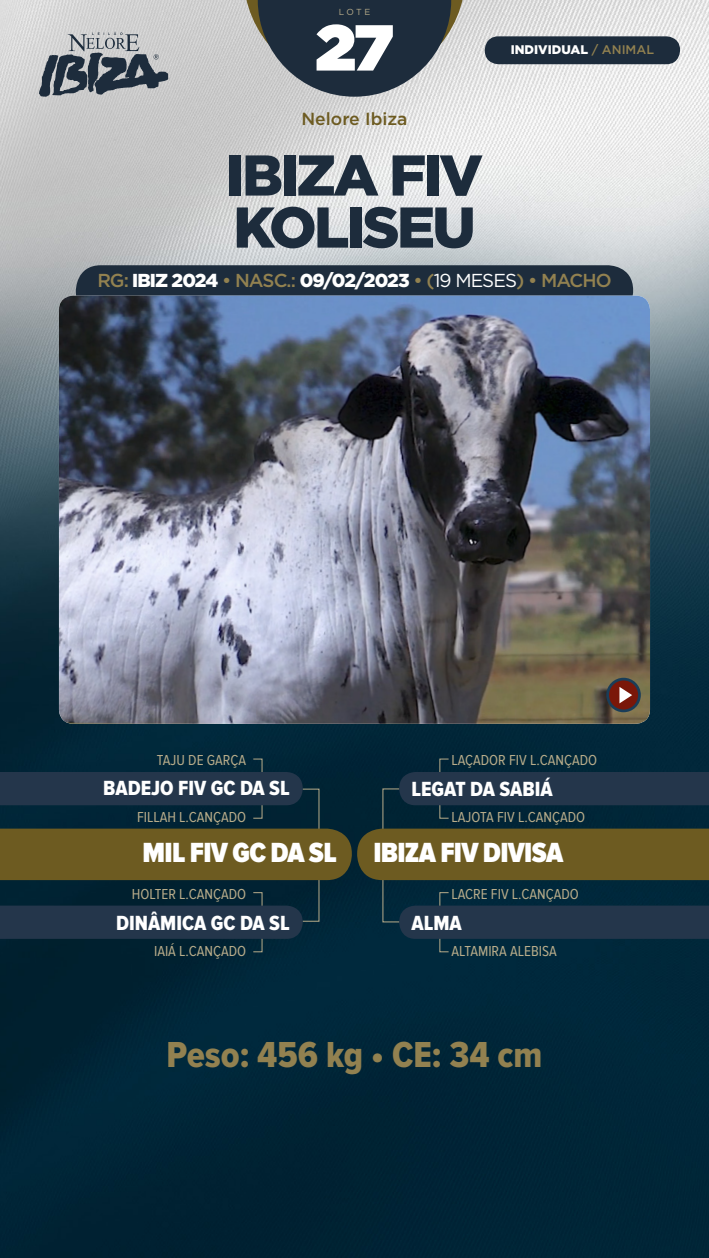
<style>
.page{position:relative;width:709px;height:1258px;background:#fff}
.page>*{position:absolute;margin:0;border:0;box-sizing:border-box;transform-origin:0 0}
.t1{font:900 64.88px "Gotham";color:#fff}
.t2{font:900 57.38px/52px "Gotham";color:#1d2c3c}
.t3{font:37.5px "Proxima Nova Cond Extrabld";color:#928150}
.t4{font:900 28.75px "Proxima Nova Cond";letter-spacing:-.025em;color:#fff}
.t5{font:21.25px "Proxima Nova Cond Extrabld";color:#fff}
.t6{font:500 18.75px "Gotham";letter-spacing:-.05em;color:#928150}
.t7{font:500 17.5px "Gotham";color:#6d5b21}
.t8{font:15px "Proxima Nova Cond";color:#b8ac8a}
.t9{font:500 12.5px "Gotham";color:#928150}
.t10{font:900 12.5px "Gotham";color:#fff}
.t11{font:8.75px "Gotham";color:#b8ac8a}
.s1{font-weight:900;color:#fff}
.s2{font-weight:400;color:#fff}
</style>
<div class="page">
<img style="left:0;top:0;width:709px;height:1258px">
<svg style="left:243px;top:0;width:222px;height:97px;background:#545e68"></svg>
<svg style="left:399px;top:758px;width:310px;height:61px;background:#142e42"></svg>
<svg style="left:399px;top:892px;width:310px;height:60px;background:#143044"></svg>
<div style="left:0;top:829px;width:709px;height:51px;background:#6d5b21"></div>
<svg style="left:0;top:758px;width:303px;height:61px;background:#132e41"></svg>
<svg style="left:0;top:892px;width:303px;height:60px;background:#142d3f"></svg>
<div style="left:76px;top:265px;width:557px;height:52px;background:#1d2c3c;border-radius:25px"></div>
<div style="left:485px;top:36px;width:195px;height:28px;background:#1d2c3c;border-radius:14px"></div>
<svg style="left:39px;top:32px;width:129px;height:65px;background:#848a91"></svg>
<img style="left:59px;top:296px;width:591px;height:428px">
<div style="left:607px;top:679px;width:32px;height:32px;background:#7a1709;border-radius:50%"></div>
<svg style="left:619px;top:687px;width:13px;height:16px"></svg>
<div style="left:606px;top:678px;width:35px;height:34px;border:3px solid #1a3d58;border-radius:50%"></div>
<p class="t11" style="left:339px;top:7px;width:33px">LOTE</p>
<h1 class="t1" style="left:315px;top:10px;width:80px">27</h1>
<p class="t7" style="left:301px;top:108px;width:107px">Nelore Ibiza</p>
<h2 class="t2" style="left:226px;top:148px;width:258px">IBIZA FIV<br>KOL</h2>
<h2 class="t2" style="left:346px;top:200px;width:131px">ISEU</h2>
<p class="t10" style="left:510px;top:43px;width:8px">INDI</p>
<p class="t9" style="left:538px;top:43px;width:117px"><span class="s1">VIDUAL</span> / ANIMAL</p>
<p class="t6" style="left:97px;top:270px;width:516px">RG: <span class="s1">IBIZ 2024</span> • Nasc.: <span class="s1">09/02/2023</span> • (<span class="s2">19 MESES</span>) • Macho</p>
<p class="t8" style="left:157px;top:751px;width:91px">TAJU DE GARÇA</p>
<p class="t8" style="left:451px;top:751px;width:147px">LAÇADOR FIV L.CANÇADO</p>
<h3 class="t5" style="left:103px;top:776px;width:188px">BADEJO FIV GC DA SL</h3>
<h3 class="t5" style="left:411px;top:777px;width:143px">LEGAT DA SABIÁ</h3>
<p class="t8" style="left:137px;top:809px;width:111px">FILLAH L.CANÇADO</p>
<p class="t8" style="left:451px;top:809px;width:135px">LAJOTA FIV L.CANÇADO</p>
<h3 class="t4" style="left:143px;top:837px;width:196px">MIL FIV GC DA SL</h3>
<h3 class="t4" style="left:373px;top:837px;width:191px">IBIZA FIV DIVISA</h3>
<p class="t8" style="left:132px;top:886px;width:116px">HOLTER L.CANÇADO</p>
<p class="t8" style="left:451px;top:886px;width:129px">LACRE FIV L.CANÇADO</p>
<h3 class="t5" style="left:116px;top:911px;width:175px">DINÂMICA GC DA SL</h3>
<h3 class="t5" style="left:411px;top:911px;width:52px">ALMA</h3>
<p class="t8" style="left:154px;top:942px;width:94px">IAIÁ L.CANÇADO</p>
<p class="t8" style="left:451px;top:942px;width:107px">ALTAMIRA ALEBISA</p>
<h3 class="t3" style="left:167px;top:1034px;width:377px">Peso: 456 kg • CE: 34 cm</h3>
</div>
